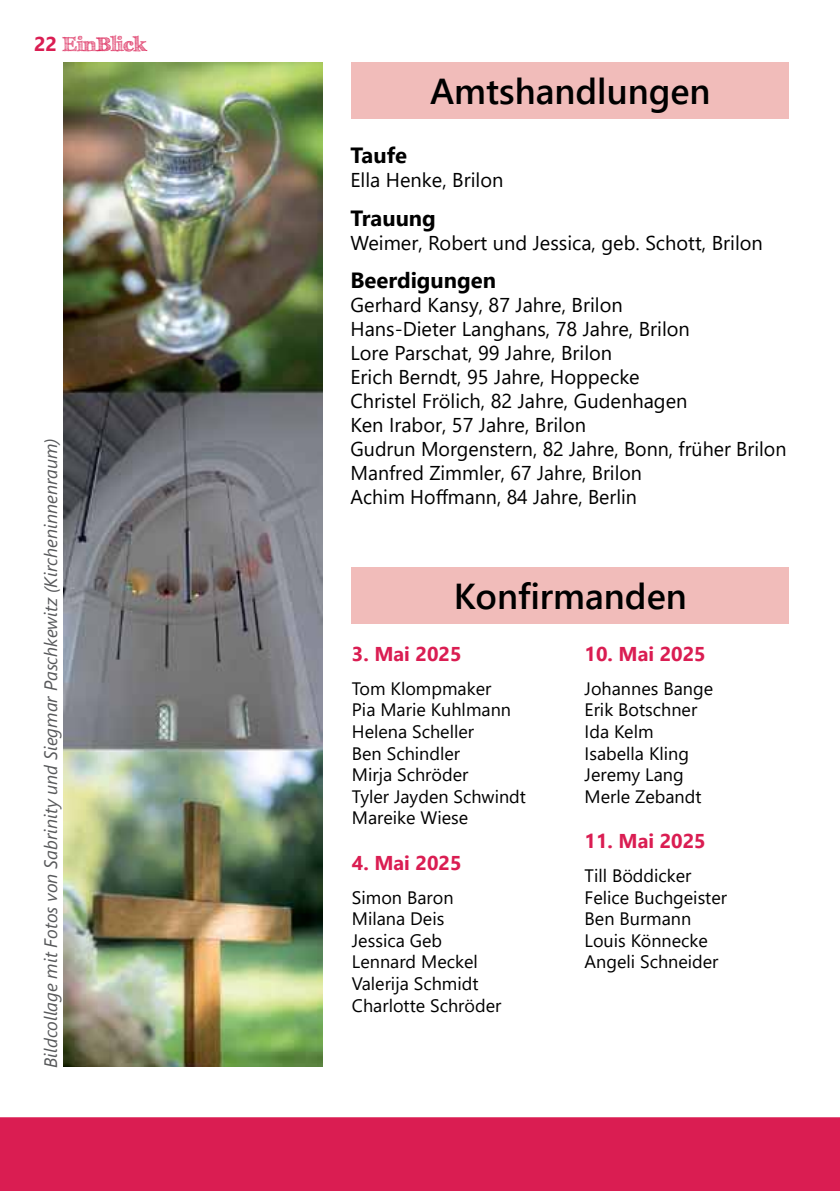
<style>
.page{position:relative;width:840px;height:1191px;background:#fff}
.page>*{position:absolute;margin:0;border:0;box-sizing:border-box;transform-origin:0 0}
.t1{font:600 36px "Segoe UI";color:#000}
.t2{font:700 22px "Segoe UI";color:#000}
.t3{font:20px/24px "Segoe UI";color:#000}
.t4{font:700 20px "Segoe UI";color:#da1d52}
.t5{font:700 20px "FFF Tusj";color:#da1d52}
.t6{font:18px/21.6px "Segoe UI";color:#000}
.t7{font:italic 18px "Segoe UI";color:#58595b}
.s1{font-family:"Segoe UI"}
</style>
<div class="page">
<img style="left:64px;top:62px;width:258px;height:1004px">
<div style="left:0;top:1117px;width:839px;height:74px;background:#da1d52"></div>
<div style="left:351px;top:567px;width:437px;height:57px;background:#f1bcba"></div>
<div style="left:351px;top:62px;width:437px;height:57px;background:#f1bcba"></div>
<p class="t5" style="left:34px;top:32px;width:113px"><span class="s1">22</span> EinBlick</p>
<p class="t7" style="left:34px;top:1067px;width:633px;rotate:-90deg">Bildcollage mit Fotos von Sabrinity und Siegmar Paschkewitz (Kircheninnenraum)</p>
<h1 class="t1" style="left:430px;top:57px;width:282px">Amtshandlungen</h1>
<p class="t2" style="left:350px;top:135px;width:58px">Taufe</p>
<p class="t3" style="left:350px;top:167px;width:154px">Ella Henke, Brilon</p>
<p class="t2" style="left:350px;top:197px;width:87px">Trauung</p>
<p class="t3" style="left:350px;top:229px;width:413px">Weimer, Robert und Jessica, geb. Schott, Brilon</p>
<p class="t2" style="left:350px;top:260px;width:147px">Beerdigungen</p>
<p class="t3" style="left:350px;top:291px;width:437px">Gerhard Kansy, 87 Jahre, Brilon<br>Hans-Dieter Langhans, 78 Jahre, Brilon<br>Lore Parschat, 99 Jahre, Brilon<br>Erich Berndt, 95 Jahre, Hoppecke<br>Christel Frölich, 82 Jahre, Gudenhagen<br>Ken Irabor, 57 Jahre, Brilon<br>Gudrun Morgenstern, 82 Jahre, Bonn, früher Brilon Manfred Zimmler, 67 Jahre, Brilon<br>Achim Hoffmann, 84 Jahre, Berlin</p>
<h1 class="t1" style="left:453px;top:562px;width:234px">Konfirmanden</h1>
<p class="t4" style="left:351px;top:635px;width:111px">3. Mai 2025</p>
<p class="t6" style="left:351px;top:676px;width:175px">Tom Klompmaker<br>Pia Marie Kuhlmann<br>Helena Scheller<br>Ben Schindler<br>Mirja Schröder<br>Tyler Jayden Schwindt<br>Mareike Wiese</p>
<p class="t4" style="left:351px;top:844px;width:111px">4. Mai 2025</p>
<p class="t6" style="left:351px;top:884px;width:151px">Simon Baron<br>Milana Deis<br>Jessica Geb<br>Lennard Meckel<br>Valerija Schmidt<br>Charlotte Schröder</p>
<p class="t4" style="left:584px;top:635px;width:123px">10. Mai 2025</p>
<p class="t6" style="left:584px;top:676px;width:130px">Johannes Bange<br>Erik Botschner<br>Ida Kelm<br>Isabella Kling<br>Jeremy Lang<br>Merle Zebandt</p>
<p class="t4" style="left:584px;top:822px;width:123px">11. Mai 2025</p>
<p class="t6" style="left:584px;top:863px;width:144px">Till Böddicker<br>Felice Buchgeister<br>Ben Burmann<br>Louis Könnecke<br>Angeli Schneider</p>
</div>
